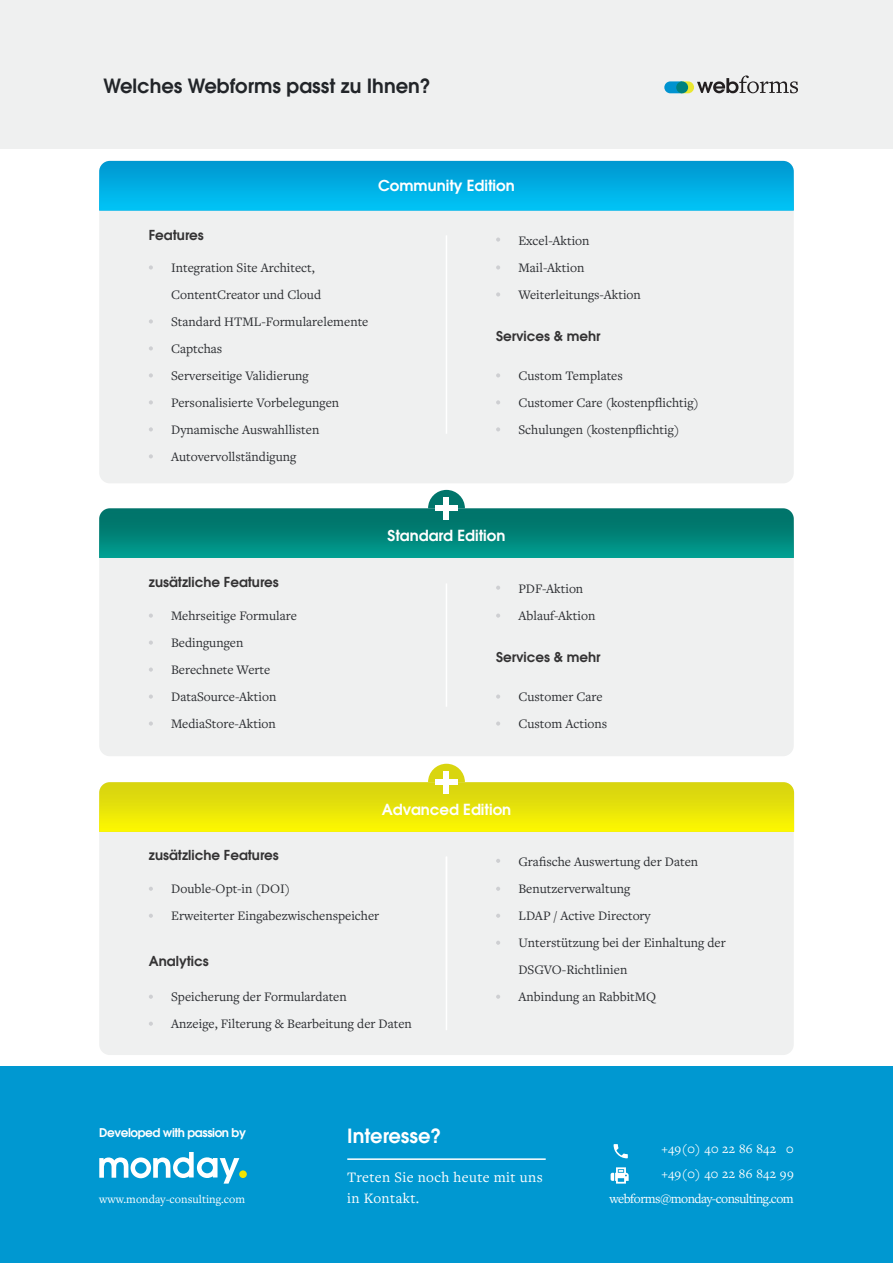
<style>
.page{position:relative;width:893px;height:1263px;background:#fff}
.page>*{position:absolute;margin:0;border:0;box-sizing:border-box;transform-origin:0 0}
.t1{font:600 19.5px "ITC Avant Garde Std";color:#222529}
.t2{font:600 19.5px "ITC Avant Garde Std";color:#fff}
.t3{font:600 15px "Avant Garde";color:#fff}
.t4{font:15px/21px "Freight Text Pro";letter-spacing:.025em;color:#fff}
.t5{font:13.5px/27px "Freight Text Pro";color:#2a2c30}
.t6{font:600 13.5px "Avant Garde";color:#343334}
.t7{font:13.5px/24.8px "Freight Text Pro";letter-spacing:-.04em;color:#fff;text-align:right}
.t8{font:13.5px "Freight Text Pro";letter-spacing:.025em;color:#fff}
.t9{font:12px "Freight Text Pro";color:#fff}
.t10{font:600 12px "ITC Avant Garde Std";letter-spacing:-.035em;color:#fff}
</style>
<div class="page">
<div style="left:428px;top:764px;width:37px;height:37px;background:#d9d50f;border-radius:50%"></div>
<div style="left:428px;top:490px;width:37px;height:37px;background:#00756b;border-radius:50%"></div>
<div style="left:99px;top:161px;width:695px;height:322px;background:#eff0f0;border-radius:11px"></div>
<div style="left:99px;top:508px;width:695px;height:248px;background:#eff0f0;border-radius:11px"></div>
<div style="left:0;top:0;width:893px;height:149px;background:#eff0f0"></div>
<div style="left:99px;top:782px;width:695px;height:273px;background:#eff0f0;border-radius:11px"></div>
<img style="left:99px;top:161px;width:695px;height:49px">
<img style="left:99px;top:508px;width:695px;height:50px">
<img style="left:99px;top:782px;width:695px;height:50px">
<div style="left:0;top:1067px;width:893px;height:196px;background:#0098d1"></div>
<svg style="left:99px;top:1152px;width:140px;height:31px"></svg>
<div style="left:239px;top:1170px;width:8px;height:8px;background:#f2e500;border-radius:50%"></div>
<hr style="left:347px;top:1158px;width:199px;height:2px;background:#fff">
<svg style="left:611px;top:1167px;width:18px;height:16px"></svg>
<svg style="left:614px;top:1144px;width:14px;height:14px"></svg>
<svg style="left:664px;top:75px;width:134px;height:18px"></svg>
<div style="left:676px;top:81px;width:12px;height:12px;background:#00817d;border-radius:50%"></div>
<div style="left:444px;top:497px;width:5px;height:22px;background:#fff"></div>
<div style="left:435px;top:506px;width:23px;height:5px;background:#fff"></div>
<div style="left:444px;top:771px;width:5px;height:22px;background:#fff"></div>
<div style="left:435px;top:779px;width:23px;height:6px;background:#fff"></div>
<hr style="left:446px;top:235px;width:1px;height:199px;background:#fff">
<hr style="left:446px;top:583px;width:1px;height:124px;background:#fff">
<hr style="left:446px;top:856px;width:1px;height:174px;background:#fff">
<svg style="left:149px;top:265px;width:4px;height:5px"></svg>
<svg style="left:149px;top:319px;width:4px;height:4px"></svg>
<svg style="left:149px;top:346px;width:4px;height:4px"></svg>
<svg style="left:149px;top:373px;width:4px;height:4px"></svg>
<svg style="left:149px;top:400px;width:4px;height:4px"></svg>
<svg style="left:149px;top:427px;width:4px;height:4px"></svg>
<svg style="left:149px;top:454px;width:4px;height:4px"></svg>
<svg style="left:149px;top:613px;width:4px;height:5px"></svg>
<svg style="left:149px;top:640px;width:4px;height:5px"></svg>
<svg style="left:149px;top:667px;width:4px;height:5px"></svg>
<svg style="left:149px;top:694px;width:4px;height:5px"></svg>
<svg style="left:149px;top:721px;width:4px;height:5px"></svg>
<svg style="left:149px;top:887px;width:4px;height:4px"></svg>
<svg style="left:149px;top:914px;width:4px;height:4px"></svg>
<svg style="left:149px;top:995px;width:4px;height:4px"></svg>
<svg style="left:149px;top:1022px;width:4px;height:4px"></svg>
<svg style="left:496px;top:265px;width:4px;height:5px"></svg>
<svg style="left:496px;top:292px;width:4px;height:4px"></svg>
<svg style="left:496px;top:373px;width:4px;height:4px"></svg>
<svg style="left:496px;top:400px;width:4px;height:4px"></svg>
<svg style="left:496px;top:427px;width:4px;height:4px"></svg>
<svg style="left:496px;top:237px;width:4px;height:5px"></svg>
<svg style="left:496px;top:613px;width:4px;height:5px"></svg>
<svg style="left:496px;top:694px;width:4px;height:5px"></svg>
<svg style="left:496px;top:721px;width:4px;height:5px"></svg>
<svg style="left:496px;top:586px;width:4px;height:4px"></svg>
<svg style="left:496px;top:887px;width:4px;height:4px"></svg>
<svg style="left:496px;top:914px;width:4px;height:4px"></svg>
<svg style="left:496px;top:941px;width:4px;height:4px"></svg>
<svg style="left:496px;top:995px;width:4px;height:4px"></svg>
<svg style="left:496px;top:859px;width:4px;height:4px"></svg>
<h1 class="t1" style="left:103px;top:73px;width:329px">Welches Webforms passt zu Ihnen?</h1>
<p class="t3" style="left:378px;top:176px;width:138px">Community Edition</p>
<p class="t6" style="left:149px;top:226px;width:56px">Features</p>
<p class="t5" style="left:171px;top:253px;width:199px">Integration Site Architect,<br>ContentCreator und Cloud<br>Standard HTML-Formularelemente<br>Captchas<br>Serverseitige Validierung<br>Personalisierte Vorbelegungen<br>Dynamische Auswahllisten<br>Autovervollständigung</p>
<p class="t5" style="left:518px;top:226px;width:124px">Excel-Aktion<br>Mail-Aktion<br>Weiterleitungs-Aktion</p>
<p class="t6" style="left:496px;top:327px;width:106px">Services &amp; mehr</p>
<p class="t5" style="left:518px;top:361px;width:182px">Custom Templates<br>Customer Care (kostenpflichtig)<br>Schulungen (kostenpflichtig)</p>
<p class="t6" style="left:149px;top:573px;width:132px">zusätzliche Features</p>
<p class="t5" style="left:171px;top:601px;width:127px">Mehrseitige Formulare<br>Bedingungen<br>Berechnete Werte<br>DataSource-Aktion<br>MediaStore-Aktion</p>
<p class="t3" style="left:388px;top:526px;width:119px">Standard Edition</p>
<p class="t5" style="left:518px;top:574px;width:78px">PDF-Aktion<br>Ablauf-Aktion</p>
<p class="t6" style="left:496px;top:648px;width:106px">Services &amp; mehr</p>
<p class="t5" style="left:518px;top:682px;width:90px">Customer Care<br>Custom Actions</p>
<p class="t3" style="left:382px;top:800px;width:131px">Advanced Edition</p>
<p class="t6" style="left:149px;top:847px;width:132px">zusätzliche Features</p>
<p class="t5" style="left:171px;top:875px;width:210px">Double-Opt-in (DOI)<br>Erweiterter Eingabezwischenspeicher</p>
<p class="t6" style="left:149px;top:952px;width:61px">Analytics</p>
<p class="t5" style="left:171px;top:983px;width:242px">Speicherung der Formulardaten<br>Anzeige, Filterung &amp; Bearbeitung der Daten</p>
<p class="t10" style="left:99px;top:1125px;width:148px">Developed with passion by</p>
<h1 class="t2" style="left:347px;top:1123px;width:96px">Interesse?</h1>
<p class="t5" style="left:518px;top:848px;width:209px">Grafische Auswertung der Daten<br>Benutzerverwaltung<br>LDAP / Active Directory<br>Unterstützung bei der Einhaltung der<br>DSGVO-Richtlinien<br>Anbindung an RabbitMQ</p>
<p class="t8" style="left:661px;top:1140px;width:134px">+49(0) 40 22 86 842 0</p>
<p class="t9" style="left:99px;top:1191px;width:147px">www.monday-consulting.com</p>
<p class="t4" style="left:347px;top:1166px;width:197px">Treten Sie noch heute mit uns in Kontakt.</p>
<p class="t7" style="left:609px;top:1161px;width:186px">+49(0) 40 22 86 842 99 webforms@monday-consulting.com</p>
</div>
